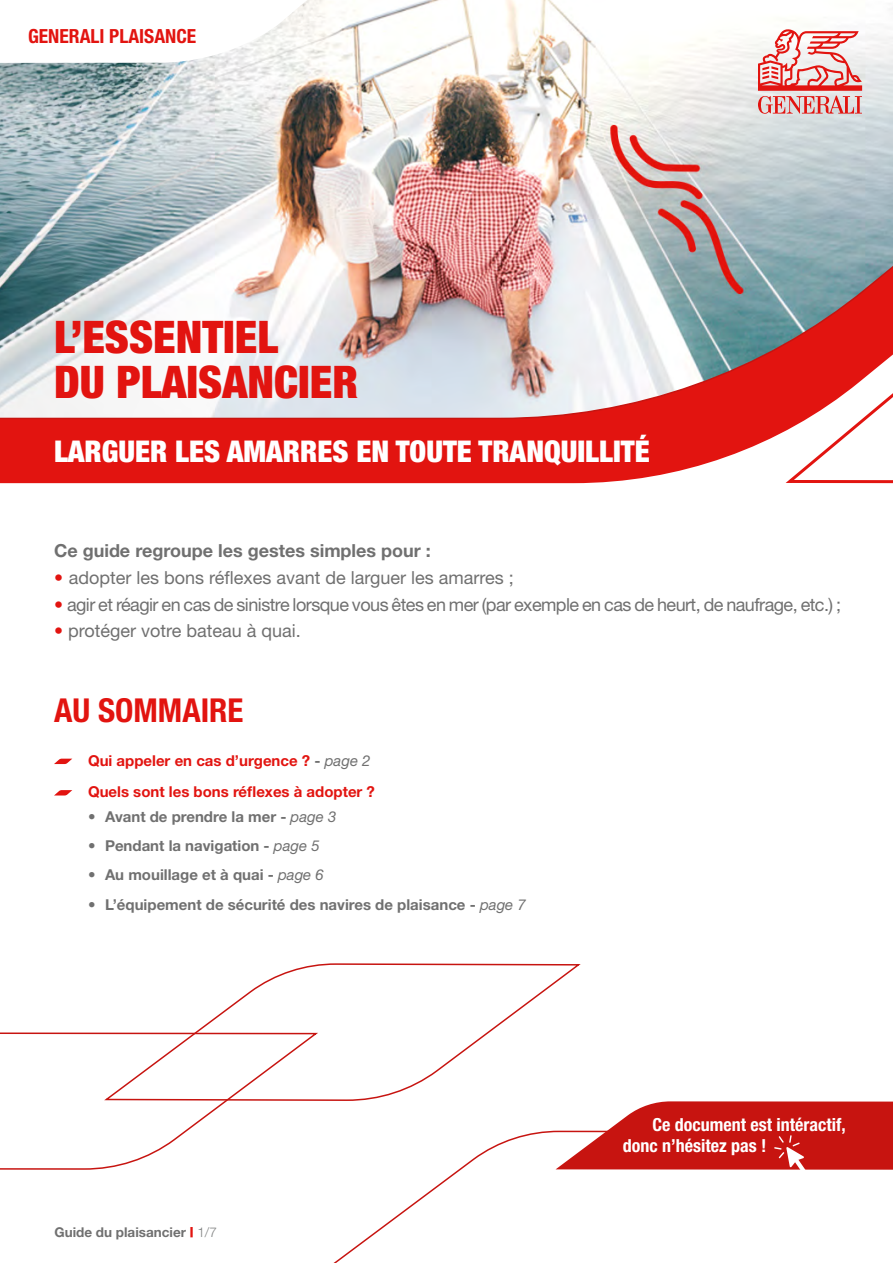
<style>
.page{position:relative;width:893px;height:1263px;background:#fff}
.page>*{position:absolute;margin:0;border:0;box-sizing:border-box;transform-origin:0 0}
.t1{font:900 condensed 45px/45px "Helvetica Neue LT Std";color:#e21410}
.t2{font:700 condensed 33px "Helvetica Neue LT Std";color:#e21410}
.t3{font:900 condensed 30px "Helvetica Neue LT Std";color:#fff}
.t4{font:700 condensed 19.5px "Helvetica Neue LT Std";color:#e21410}
.t5{font:18px "Helvetica Neue LT Std";letter-spacing:-.03em;color:#707070}
.t6{font:18px "Helvetica Neue LT Std";color:#707070}
.t7{font:700 condensed 18px/21px "Helvetica Neue LT Std";color:#fff}
.t8{font:700 18px "Helvetica Neue LT Std";color:#707070}
.t9{font:700 15px "Helvetica Neue LT Std";color:#707070}
.t10{font:700 15px/31px "Helvetica Neue LT Std";color:#e21410}
.t11{font:700 13.5px "Helvetica Neue LT Std";color:#707070}
.s1{font-weight:700;color:#e21410}
.s2{color:#e21410}
.s3{color:#707070}
.s4{font-weight:400;font-style:italic;color:#707070}
.s5{font-weight:400;font-style:italic}
.s6{font-weight:900;font-stretch:expanded;color:#e21410}
.s7{font-weight:300;color:#818383}
</style>
<div class="page">
<svg style="left:0;top:421px;width:785px;height:62px;background:#e42521"></svg>
<img style="left:0;top:0;width:893px;height:421px">
<svg style="left:785px;top:307px;width:108px;height:177px"></svg>
<svg style="left:758px;top:29px;width:104px;height:85px"></svg>
<svg style="left:333px;top:1130px;width:223px;height:133px"></svg>
<svg style="left:0;top:1032px;width:227px;height:138px"></svg>
<svg style="left:104px;top:963px;width:477px;height:138px"></svg>
<svg style="left:0;top:0;width:529px;height:63px"></svg>
<svg style="left:556px;top:1101px;width:337px;height:69px;background:#cf3835"></svg>
<svg style="left:54px;top:759px;width:18px;height:5px"></svg>
<svg style="left:54px;top:790px;width:18px;height:5px"></svg>
<h3 class="t4" style="left:28px;top:24px;width:170px">GENERALI PLAISANCE</h3>
<h1 class="t1" style="left:54px;top:314px;width:306px">L’ESSENTIEL<br>DU PLAISANCIER</h1>
<h3 class="t3" style="left:54px;top:433px;width:597px">LARGUER LES AMARRES EN TOUTE TRANQUILLITÉ</h3>
<p class="t8" style="left:54px;top:540px;width:378px">Ce guide regroupe les gestes simples pour :</p>
<p class="t6" style="left:54px;top:567px;width:461px"><span class="s1">•</span> adopter les bons réflexes avant de larguer les amarres ;</p>
<p class="t5" style="left:54px;top:593px;width:789px"><span class="s2">•</span> agir et réagir en cas de sinistre lorsque vous êtes en mer (par exemple en cas de heurt, de naufrage, etc.) ;</p>
<p class="t6" style="left:54px;top:620px;width:248px"><span class="s2">•</span> protéger votre bateau à quai.</p>
<h2 class="t2" style="left:54px;top:690px;width:191px">AU SOMMAIRE</h2>
<p class="t10" style="left:88px;top:745px;width:288px">Qui appeler en cas d’urgence ? <span class="s3">-</span> <span class="s4">page 2<br></span>Quels sont les bons réflexes à adopter ?</p>
<p class="t9" style="left:88px;top:807px;width:250px">• Avant de prendre la mer - <span class="s5">page 3</span></p>
<p class="t9" style="left:88px;top:836px;width:233px">• Pendant la navigation - <span class="s5">page 5</span></p>
<p class="t9" style="left:88px;top:866px;width:237px">• Au mouillage et à quai - <span class="s5">page 6</span></p>
<p class="t9" style="left:88px;top:895px;width:439px">• L’équipement de sécurité des navires de plaisance - <span class="s5">page 7</span></p>
<p class="t11" style="left:54px;top:1224px;width:164px">Guide du plaisancier <span class="s6">|</span> <span class="s7">1/7</span></p>
<p class="t7" style="left:623px;top:1114px;width:224px;text-indent:30px">Ce document est intéractif, donc n’hésitez pas !</p>
</div>
